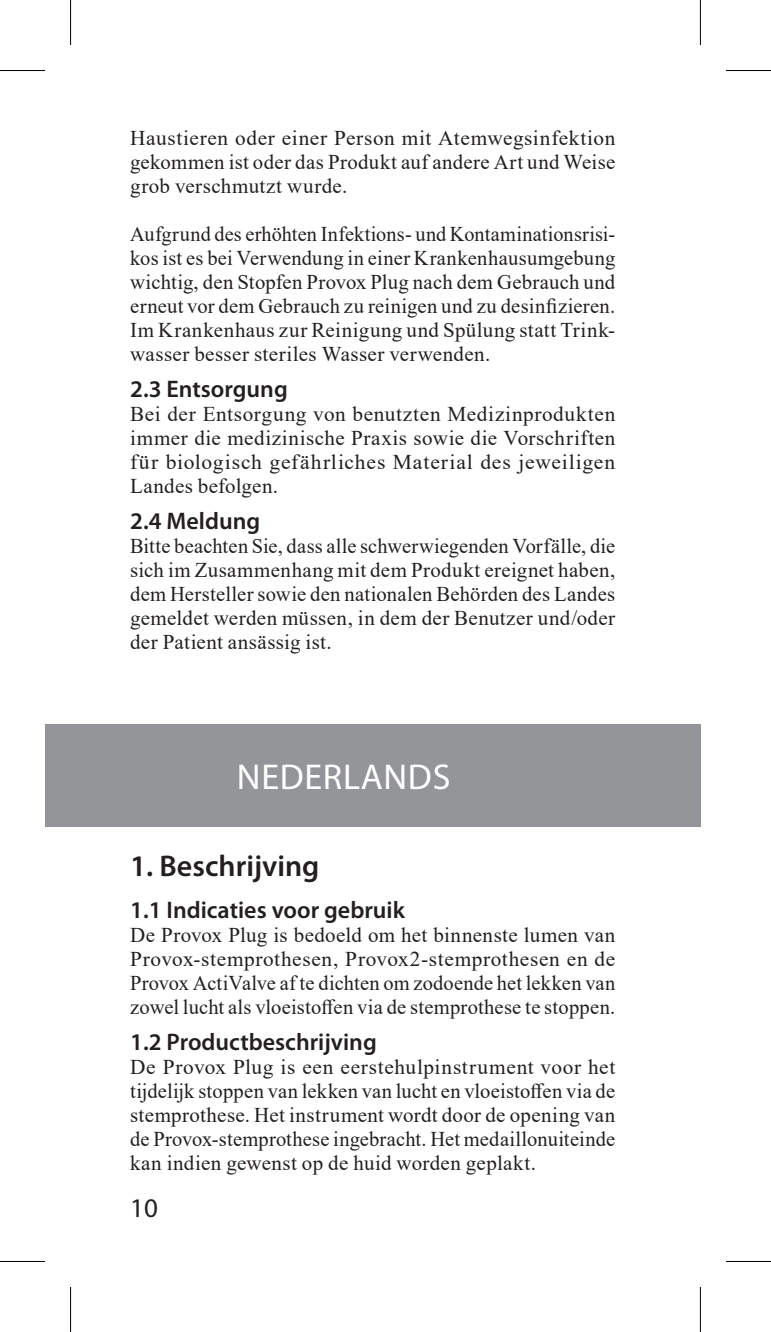
<style>
.page{position:relative;width:771px;height:1332px;background:#fff}
.page>*{position:absolute;margin:0;border:0;box-sizing:border-box;transform-origin:0 0}
.t1{font:36px "Myriad Pro";letter-spacing:.02em;color:#fff}
.t2{font:600 30px "Myriad Pro";color:#231f20}
.t3{font:27px "Myriad Pro";color:#231f20}
.t4{font:600 24px "Myriad Pro";color:#231f20}
.t5{font:21px/24px "Times New Roman";letter-spacing:.015em;color:#231f20;text-align:justify}
</style>
<div class="page">
<div style="left:45px;top:724px;width:655px;height:102px;background:#939598"></div>
<svg style="left:700px;top:0;width:1px;height:45px"></svg>
<svg style="left:700px;top:1287px;width:1px;height:45px"></svg>
<hr style="left:0;top:70px;width:45px;height:1px;background:#000">
<hr style="left:725px;top:70px;width:45px;height:1px;background:#000">
<hr style="left:0;top:1261px;width:45px;height:1px;background:#000">
<hr style="left:725px;top:1261px;width:45px;height:1px;background:#000">
<hr style="left:70px;top:0;width:1px;height:45px;background:#000">
<hr style="left:70px;top:1287px;width:1px;height:45px;background:#000">
<hr style="left:699px;top:0;width:1px;height:45px;background:#000">
<hr style="left:699px;top:1287px;width:1px;height:45px;background:#000">
<p class="t5" style="left:130px;top:125px;width:486px">Haustieren oder einer Person mit Atemwegsinfektion gekommen ist oder das Produkt auf andere Art und Weise grob verschmutzt wurde.</p>
<p class="t5" style="left:130px;top:221px;width:486px">Aufgrund des erhöhten Infektions- und Kontaminationsrisi&shy;kos ist es bei Verwendung in einer Krankenhausumgebung wichtig, den Stopfen Provox Plug nach dem Gebrauch und erneut vor dem Gebrauch zu reinigen und zu desinfizieren.<br>Im Krankenhaus zur Reinigung und Spülung statt Trink&shy;wasser besser steriles Wasser verwenden.</p>
<p class="t4" style="left:130px;top:373px;width:159px">2.3 Entsorgung</p>
<p class="t5" style="left:130px;top:401px;width:486px">Bei der Entsorgung von benutzten Medizinprodukten immer die medizinische Praxis sowie die Vorschriften für biologisch gefährliches Material des jeweiligen Landes befolgen.</p>
<p class="t4" style="left:130px;top:505px;width:131px">2.4 Meldung</p>
<p class="t5" style="left:130px;top:533px;width:486px">Bitte beachten Sie, dass alle schwerwiegenden Vorfälle, die sich im Zusammenhang mit dem Produkt ereignet haben, dem Hersteller sowie den nationalen Behörden des Landes gemeldet werden müssen, in dem der Benutzer und/oder der Patient ansässig ist.</p>
<h1 class="t1" style="left:237px;top:754px;width:215px">NEDERLANDS</h1>
<h2 class="t2" style="left:130px;top:846px;width:191px">1. Beschrijving</h2>
<p class="t4" style="left:130px;top:894px;width:276px">1.1 Indicaties voor gebruik</p>
<p class="t5" style="left:130px;top:922px;width:486px">De Provox Plug is bedoeld om het binnenste lumen van Provox-stemprothesen, Provox2-stemprothesen en de Provox ActiValve af te dichten om zodoende het lekken van zowel lucht als vloeistoffen via de stemprothese te stoppen.</p>
<p class="t4" style="left:130px;top:1026px;width:248px">1.2 Productbeschrijving</p>
<p class="t5" style="left:130px;top:1054px;width:486px">De Provox Plug is een eerstehulpinstrument voor het tijdelijk stoppen van lekken van lucht en vloeistoffen via de stemprothese. Het instrument wordt door de opening van de Provox-stemprothese ingebracht. Het medaillonuiteinde kan indien gewenst op de huid worden geplakt.</p>
<p class="t3" style="left:130px;top:1191px;width:29px">10</p>
</div>
